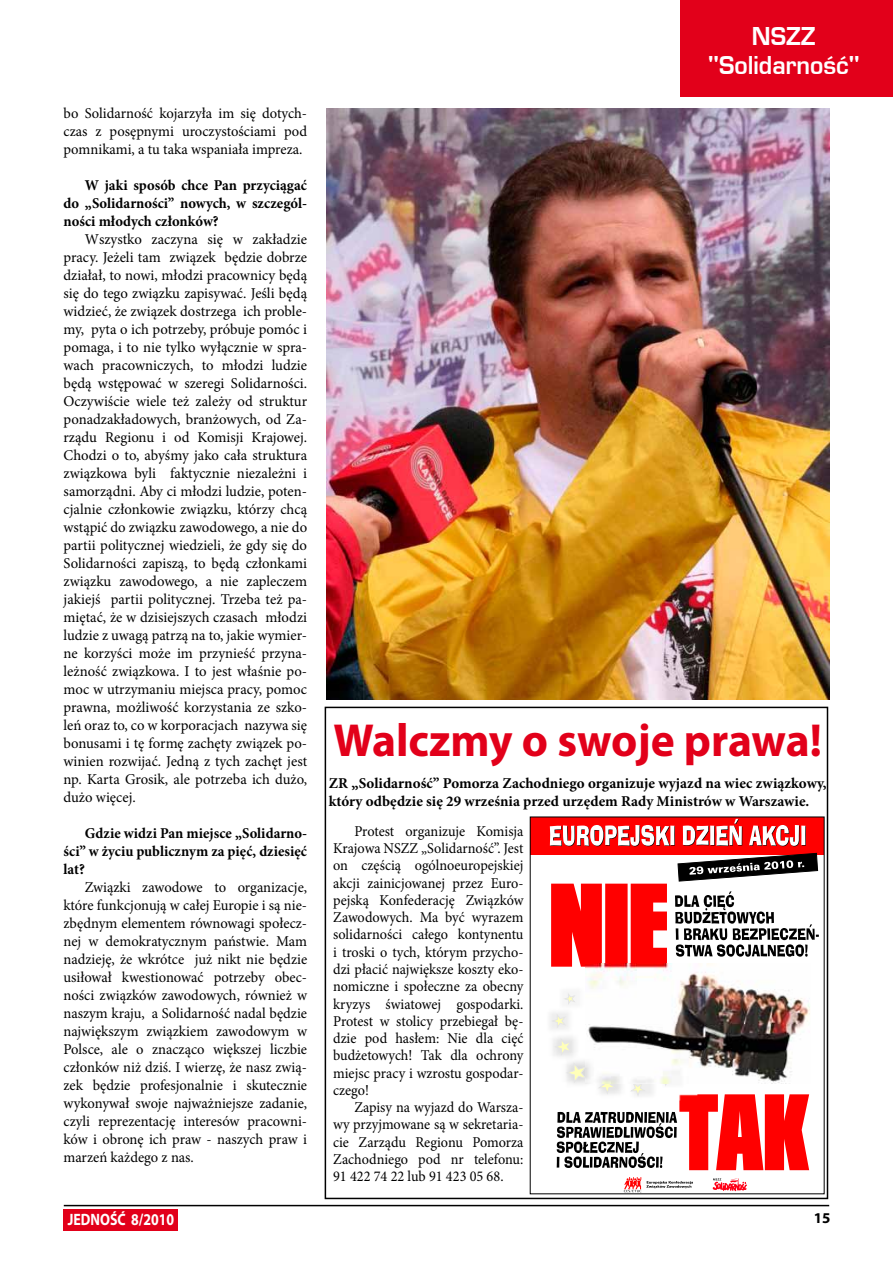
<style>
.page{position:relative;width:893px;height:1263px;background:#fff}
.page>*{position:absolute;margin:0;border:0;box-sizing:border-box;transform-origin:0 0}
.t1{font:700 46.5px "Myriad Pro";color:#e2001a}
.t2{font:700 24px/28.8px "Euromode";color:#fff;text-align:center;scale:.95 1}
.t3{font:700 16.5px "Myriad Pro";color:#fff;scale:.84 1}
.t4{font:15px/18px "Minion Pro";color:#000;text-align:justify}
.t5{font:15px/17.2px "Minion Pro";color:#000;text-align:justify;scale:.95 1}
.t6{font:700 15px/18px "Minion Pro";color:#000;text-align:justify}
.t7{font:700 15px "Myriad Pro";color:#000}
</style>
<div class="page">
<div style="left:680px;top:0;width:213px;height:96px;background:#e2001a"></div>
<div style="left:64px;top:1209px;width:114px;height:21px;background:#e2001a"></div>
<hr style="left:64px;top:1205px;width:765px;height:1px;background:#000">
<img style="left:326px;top:109px;width:503px;height:590px">
<svg style="left:551px;top:884px;width:116px;height:81px;background:#ff1c1c"></svg>
<div style="left:530px;top:817px;width:294px;height:37px;background:#f00"></div>
<svg style="left:550px;top:819px;width:256px;height:27px"></svg>
<svg style="left:678px;top:853px;width:140px;height:28px"></svg>
<svg style="left:675px;top:891px;width:144px;height:66px"></svg>
<svg style="left:624px;top:1177px;width:69px;height:15px"></svg>
<svg style="left:713px;top:1178px;width:34px;height:13px"></svg>
<img style="left:550px;top:965px;width:36px;height:91px">
<svg style="left:552px;top:1015px;width:13px;height:12px"></svg>
<svg style="left:565px;top:994px;width:9px;height:9px"></svg>
<svg style="left:555px;top:1039px;width:254px;height:131px"></svg>
<img style="left:586px;top:963px;width:224px;height:120px">
<div style="left:325px;top:707px;width:503px;height:492px;border:2px solid #000"></div>
<p class="t4" style="left:64px;top:104px;width:245px">bo Solidarność kojarzyła im się dotych&shy;czas z posępnymi uroczystościami pod pomnikami, a tu taka wspaniała impreza.</p>
<p class="t6" style="left:64px;top:176px;width:245px;text-indent:21px">W jaki sposób chce Pan przyciągać do „Solidarności” nowych, w szczegól&shy;ności młodych członków?</p>
<p class="t4" style="left:64px;top:230px;width:245px;text-indent:21px">Wszystko zaczyna się w zakładzie pracy. Jeżeli tam związek będzie dobrze działał, to nowi, młodzi pracownicy będą się do tego związku zapisywać. Jeśli będą widzieć, że związek dostrzega ich proble&shy;my, pyta o ich potrzeby, próbuje pomóc i pomaga, i to nie tylko wyłącznie w spra&shy;wach pracowniczych, to młodzi ludzie będą wstępować w szeregi Solidarności.<br>Oczywiście wiele też zależy od struktur ponadzakładowych, branżowych, od Za&shy;rządu Regionu i od Komisji Krajowej.<br>Chodzi o to, abyśmy jako cała struktura związkowa byli faktycznie niezależni i samorządni. Aby ci młodzi ludzie, poten&shy;cjalnie członkowie związku, którzy chcą wstąpić do związku zawodowego, a nie do partii politycznej wiedzieli, że gdy się do Solidarności zapiszą, to będą członkami związku zawodowego, a nie zapleczem jakiejś partii politycznej. Trzeba też pa&shy;miętać, że w dzisiejszych czasach młodzi ludzie z uwagą patrzą na to, jakie wymier&shy;ne korzyści może im przynieść przyna&shy;leżność związkowa. I to jest właśnie po&shy;moc w utrzymaniu miejsca pracy, pomoc prawna, możliwość korzystania ze szko&shy;leń oraz to, co w korporacjach nazywa się bonusami i tę formę zachęty związek po&shy;winien rozwijać. Jedną z tych zachęt jest np. Karta Grosik, ale potrzeba ich dużo, dużo więcej.</p>
<p class="t6" style="left:64px;top:824px;width:245px;text-indent:21px">Gdzie widzi Pan miejsce „Solidarno&shy;ści” w życiu publicznym za pięć, dziesięć lat?</p>
<p class="t4" style="left:64px;top:878px;width:245px;text-indent:21px">Związki zawodowe to organizacje, które funkcjonują w całej Europie i są nie&shy;zbędnym elementem równowagi społecz&shy;nej w demokratycznym państwie. Mam nadzieję, że wkrótce już nikt nie będzie usiłował kwestionować potrzeby obec&shy;ności związków zawodowych, również w naszym kraju, a Solidarność nadal będzie największym związkiem zawodowym w Polsce, ale o znacząco większej liczbie członków niż dziś. I wierzę, że nasz zwią&shy;zek będzie profesjonalnie i skutecznie wykonywał swoje najważniejsze zadanie, czyli reprezentację interesów pracowni&shy;ków i obronę ich praw - naszych praw i marzeń każdego z nas.</p>
<h2 class="t2" style="left:708px;top:21px;width:161px">NSZZ "Solidarność"</h2>
<h1 class="t1" style="left:333px;top:710px;width:490px">Walczmy o swoje prawa!</h1>
<p class="t6" style="left:329px;top:773px;width:499px">ZR „Solidarność” Pomorza Zachodniego organizuje wyjazd na wiec związkowy, który odbędzie się 29 września przed urzędem Rady Ministrów w Warszawie.</p>
<p class="t5" style="left:333px;top:823px;width:202px;text-indent:21px">Protest organizuje Komisja Krajowa NSZZ „Solidarność”. Jest on częścią ogólnoeuropejskiej akcji zainicjowanej przez Euro&shy;pejską Konfederację Związków Zawodowych. Ma być wyrazem solidarności całego kontynentu i troski o tych, którym przycho&shy;dzi płacić największe koszty eko&shy;nomiczne i społeczne za obecny kryzys światowej gospodarki.<br>Protest w stolicy przebiegał bę&shy;dzie pod hasłem: Nie dla cięć budżetowych! Tak dla ochrony miejsc pracy i wzrostu gospodar&shy;czego!</p>
<p class="t5" style="left:333px;top:1099px;width:202px;text-indent:21px">Zapisy na wyjazd do Warsza&shy;wy przyjmowane są w sekretaria&shy;cie Zarządu Regionu Pomorza Zachodniego pod nr telefonu:<br>91 422 74 22 lub 91 423 05 68.</p>
<p class="t3" style="left:68px;top:1208px;width:128px">JEDNOŚĆ 8/2010</p>
<p class="t7" style="left:814px;top:1208px;width:18px">15</p>
</div>
